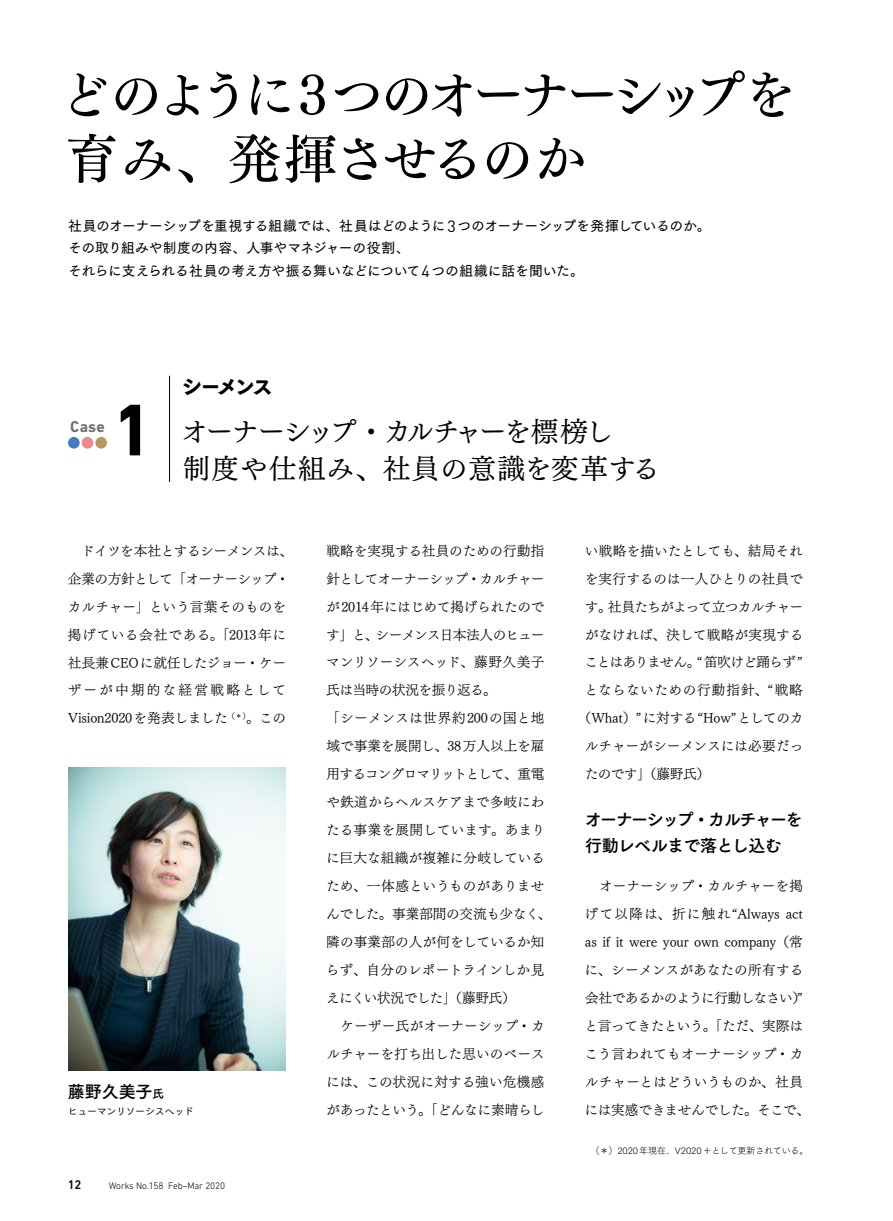
<style>
.page{position:relative;width:893px;height:1221px;background:#fff}
.page>*{position:absolute;margin:0;border:0;box-sizing:border-box;transform-origin:0 0}
.t1{font:700 74.4px "DIN Next LT Pro";color:#000}
.t2{font:53.1px/63.8px "Tsuku Min Pro D";letter-spacing:-.12em;color:#000}
.t3{font:27.6px/36.2px "Tsuku Min Pr 6 N RB";letter-spacing:-.025em;color:#000}
.t4{font:19.2px "Tsuku Go Pro H";letter-spacing:-.08em;color:#000}
.t5{font:16.95px/25.5px "Tsuku Go Pro B";letter-spacing:-.075em;color:#000}
.t6{font:16.95px "Tsuku Go Pro B";letter-spacing:-.055em;color:#000}
.t7{font:700 15.9px "DIN Next LT Pro";color:#727171}
.t8{font:13.8px/22.4px "Tsuku Go Pro D";letter-spacing:-.02em;color:#000}
.t9{font:13.65px/27.9px "Tsuku Min Pr 6 N LB";letter-spacing:-.01em;color:#000}
.t10{font:13.65px "Tsuku Min Pr 6 N LB";letter-spacing:-.055em;color:#000}
.t11{font:13.65px "Tsuku Min Pr 6 N LB";letter-spacing:-.05em;color:#000}
.t12{font:13.65px "Tsuku Min Pr 6 N LB";letter-spacing:.01em;color:#000}
.t13{font:13.65px "Tsuku Min Pr 6 N LB";letter-spacing:.045em;color:#000}
.t14{font:500 12.75px "DIN Next LT Pro";color:#000}
.t15{font:10.05px "Tsuku Go Pro M";letter-spacing:-.04em;color:#000}
.t16{font:300 9.6px "DIN Next LT Pro";letter-spacing:-.015em;color:#000}
.t17{font:9px "Tsuku Go Pro L";letter-spacing:-.01em;color:#000}
.s1{font-family:"DINOT";font-size:16.2px}
.s2{font-size:11.7px}
</style>
<div class="page">
<hr style="left:169px;top:376px;width:1px;height:106px;background:#000">
<div style="left:68px;top:437px;width:12px;height:11px;background:#427bbf;border-radius:50%"></div>
<div style="left:82px;top:437px;width:11px;height:11px;background:#ee858c;border-radius:50%"></div>
<div style="left:95px;top:437px;width:12px;height:11px;background:#b59a5b;border-radius:50%"></div>
<img style="left:68px;top:767px;width:218px;height:303px">
<h2 class="t2" style="left:58px;top:57px;width:740px">どのように３つのオーナーシップを育み、発揮させるのか</h2>
<p class="t8" style="left:68px;top:213px;width:644px">社員のオーナーシップを重視する組織では、社員はどのように <span class="s1">3</span>つのオーナーシップを発揮しているのか。その取り組みや制度の内容、人事やマネジャーの役割、<br>それらに支えられる社員の考え方や振る舞いなどについて<span class="s1">4</span>つの組織に話を聞いた。</p>
<p class="t7" style="left:70px;top:417px;width:36px">Case</p>
<h1 class="t1" style="left:112px;top:386px;width:43px">1</h1>
<h3 class="t4" style="left:182px;top:375px;width:91px">シーメンス</h3>
<h3 class="t3" style="left:180px;top:411px;width:481px">オーナーシップ・カルチャーを標榜し<br>制度や仕組み、社員の意識を変革する</h3>
<p class="t9" style="left:68px;top:535px;width:227px">　ドイツを本社とするシーメンスは、企業の方針として「オーナーシップ・カルチャー」という言葉そのものを掲げている会社である。「2013年に社長兼CEOに就任したジョー・ケーザーが中期的な経営戦略として<br>Vision2020を発表しました<sup>（＊）</sup>。この</p>
<p class="t9" style="left:326px;top:535px;width:227px">戦略を実現する社員のための行動指針としてオーナーシップ・カルチャーが 2014年にはじめて掲げられたのです」と、シーメンス日本法人のヒューマンリソーシスヘッド、藤野久美子氏は当時の状況を振り返る。<br>「シーメンスは世界約200の国と地域で事業を展開し、38万人以上を雇用するコングロマリットとして、重電や鉄道からヘルスケアまで多岐にわたる事業を展開しています。あまりに巨大な組織が複雑に分岐しているため、一体感というものがありませんでした。事業部間の交流も少なく、隣の事業部の人が何をしているか知らず、自分のレポートラインしか見えにくい状況でした」（藤野氏）<br>　ケーザー氏がオーナーシップ・カルチャーを打ち出した思いのベースには、この状況に対する強い危機感があったという。「どんなに素晴らし</p>
<p class="t6" style="left:68px;top:1077px;width:98px">藤野久美子<span class="s2">氏</span></p>
<p class="t15" style="left:68px;top:1103px;width:128px">ヒューマンリソーシスヘッド</p>
<p class="t14" style="left:68px;top:1177px;width:15px">12</p>
<p class="t16" style="left:109px;top:1180px;width:118px">Works No.158 Feb–Mar 2020</p>
<p class="t9" style="left:585px;top:535px;width:220px">い戦略を描いたとしても、結局それ</p>
<p class="t12" style="left:585px;top:566px;width:220px">を実行するのは一人ひとりの社員で</p>
<p class="t11" style="left:585px;top:594px;width:220px">す。社員たちがよって立つカルチャー</p>
<p class="t9" style="left:585px;top:618px;width:220px">がなければ、決して戦略が実現する</p>
<p class="t10" style="left:584px;top:650px;width:220px">ことはありません。“笛吹けど踊らず ”</p>
<p class="t13" style="left:584px;top:678px;width:220px">とならないための行動指針、“戦略</p>
<p class="t9" style="left:578px;top:702px;width:227px">（What）”に対する“How”としてのカ</p>
<p class="t9" style="left:585px;top:730px;width:220px">ルチャーがシーメンスには必要だっ</p>
<p class="t9" style="left:585px;top:758px;width:127px">たのです」（藤野氏）</p>
<p class="t5" style="left:585px;top:805px;width:219px">オーナーシップ・カルチャーを行動レベルまで落とし込む</p>
<p class="t9" style="left:584px;top:870px;width:227px">　オーナーシップ・カルチャーを掲げて以降は、折に触れ“Always act as if it were your own company（常に、シーメンスがあなたの所有する会社であるかのように行動しなさい）”と言ってきたという。「ただ、実際はこう言われてもオーナーシップ・カルチャーとはどういうものか、社員には実感できませんでした。そこで、</p>
<p class="t17" style="left:591px;top:1142px;width:219px">（＊）2020年現在、V2020＋として更新されている。</p>
</div>
